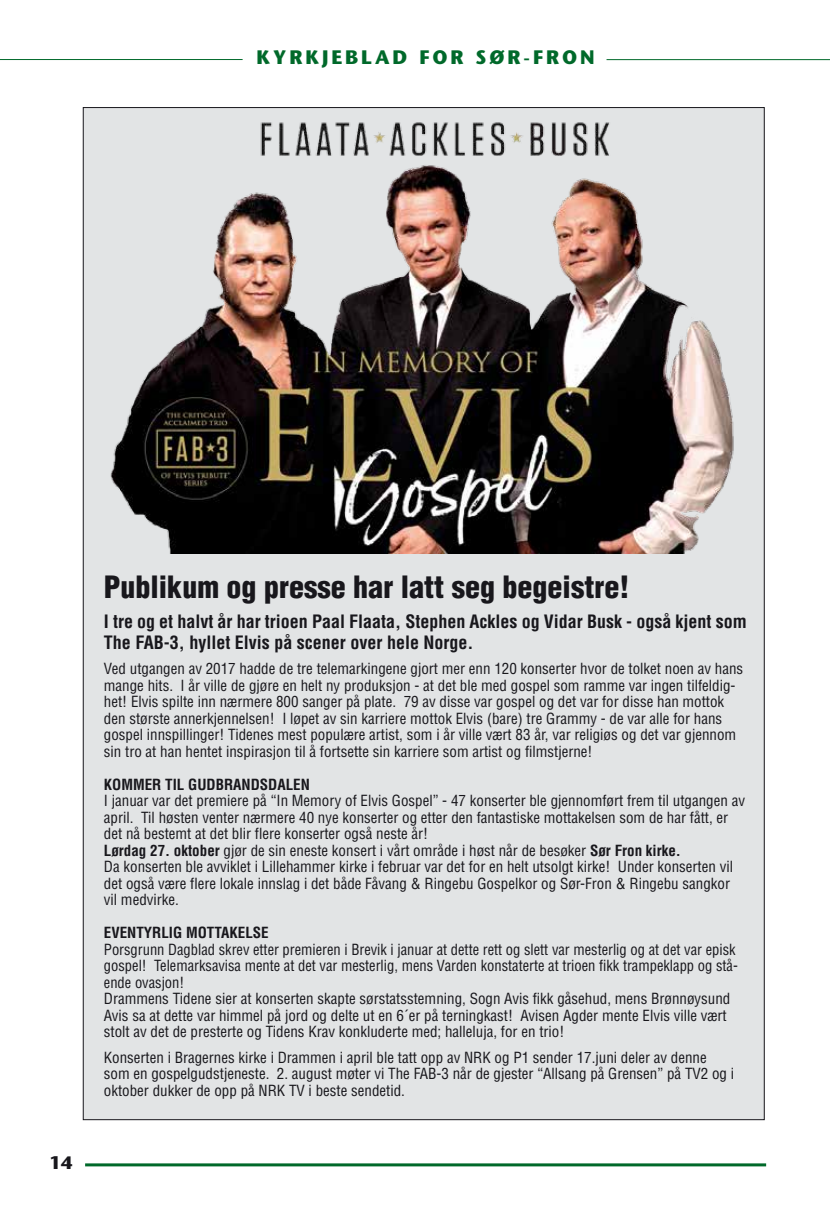
<style>
.page{position:relative;width:830px;height:1212px;background:#fff}
.page>*{position:absolute;margin:0;border:0;box-sizing:border-box;transform-origin:0 0}
.t1{font:900 condensed 30px "Helvetica LT Std";color:#18171c}
.t2{font:700 19.5px "Stone Sans Std";letter-spacing:.15em;color:#00692a}
.t3{font:700 condensed 18px/21.6px "Helvetica LT Std";color:#18171c}
.t4{font:700 18px "Stone Sans Std";color:#18171c}
.t5{font:condensed 15px/16.5px "Helvetica LT Std";color:#18171c}
.t6{font:700 condensed 15px "Helvetica LT Std";color:#18171c}
.s1{font-weight:700}
</style>
<div class="page">
<hr style="left:85px;top:1163px;width:680px;height:3px;background:#00692a">
<hr style="left:0;top:59px;width:242px;height:1px;background:#00692a">
<hr style="left:606px;top:59px;width:223px;height:1px;background:#00692a">
<div style="left:83px;top:108px;width:680px;height:1012px;background:#e2e4e5"></div>
<img style="left:83px;top:108px;width:680px;height:446px">
<h2 class="t2" style="left:256px;top:46px;width:339px">KYRKJEBLAD FOR SØR-FRON</h2>
<p class="t4" style="left:50px;top:1152px;width:24px">14</p>
<h1 class="t1" style="left:104px;top:568px;width:526px">Publikum og presse har latt seg begeistre!</h1>
<p class="t3" style="left:104px;top:610px;width:644px">I tre og et halvt år har trioen Paal Flaata, Stephen Ackles og Vidar Busk - også kjent som<br>The FAB-3, hyllet Elvis på scener over hele Norge.</p>
<p class="t5" style="left:104px;top:661px;width:640px">Ved utgangen av 2017 hadde de tre telemarkingene gjort mer enn 120 konserter hvor de tolket noen av hans mange hits. I år ville de gjøre en helt ny produksjon - at det ble med gospel som ramme var ingen tilfeldig&shy;het! Elvis spilte inn nærmere 800 sanger på plate. 79 av disse var gospel og det var for disse han mottok den største annerkjennelsen! I løpet av sin karriere mottok Elvis (bare) tre Grammy - de var alle for hans gospel innspillinger! Tidenes mest populære artist, som i år ville vært 83 år, var religiøs og det var gjennom sin tro at han hentet inspirasjon til å fortsette sin karriere som artist og filmstjerne!</p>
<p class="t6" style="left:104px;top:775px;width:207px">KOMMER TIL GUDBRANDSDALEN</p>
<p class="t5" style="left:104px;top:793px;width:642px">I januar var det premiere på “In Memory of Elvis Gospel” - 47 konserter ble gjennomført frem til utgangen av april. Til høsten venter nærmere 40 nye konserter og etter den fantastiske mottakelsen som de har fått, er det nå bestemt at det blir flere konserter også neste år!<br><span class="s1">Lørdag 27. oktober</span> gjør de sin eneste konsert i vårt område i høst når de besøker <span class="s1">Sør Fron kirke.<br></span>Da konserten ble avviklet i Lillehammer kirke i februar var det for en helt utsolgt kirke! Under konserten vil det også være flere lokale innslag i det både Fåvang &amp; Ringebu Gospelkor og Sør-Fron &amp; Ringebu sangkor vil medvirke.</p>
<p class="t6" style="left:104px;top:923px;width:166px">EVENTYRLIG MOTTAKELSE</p>
<p class="t5" style="left:104px;top:941px;width:635px">Porsgrunn Dagblad skrev etter premieren i Brevik i januar at dette rett og slett var mesterlig og at det var episk gospel! Telemarksavisa mente at det var mesterlig, mens Varden konstaterte at trioen fikk trampeklapp og stå&shy;ende ovasjon!<br>Drammens Tidene sier at konserten skapte sørstatsstemning, Sogn Avis fikk gåsehud, mens Brønnøysund Avis sa at dette var himmel på jord og delte ut en 6´er på terningkast! Avisen Agder mente Elvis ville vært stolt av det de presterte og Tidens Krav konkluderte med; halleluja, for en trio!</p>
<p class="t5" style="left:104px;top:1049px;width:631px">Konserten i Bragernes kirke i Drammen i april ble tatt opp av NRK og P1 sender 17.juni deler av denne som en gospelgudstjeneste. 2. august møter vi The FAB-3 når de gjester “Allsang på Grensen” på TV2 og i oktober dukker de opp på NRK TV i beste sendetid.</p>
</div>
